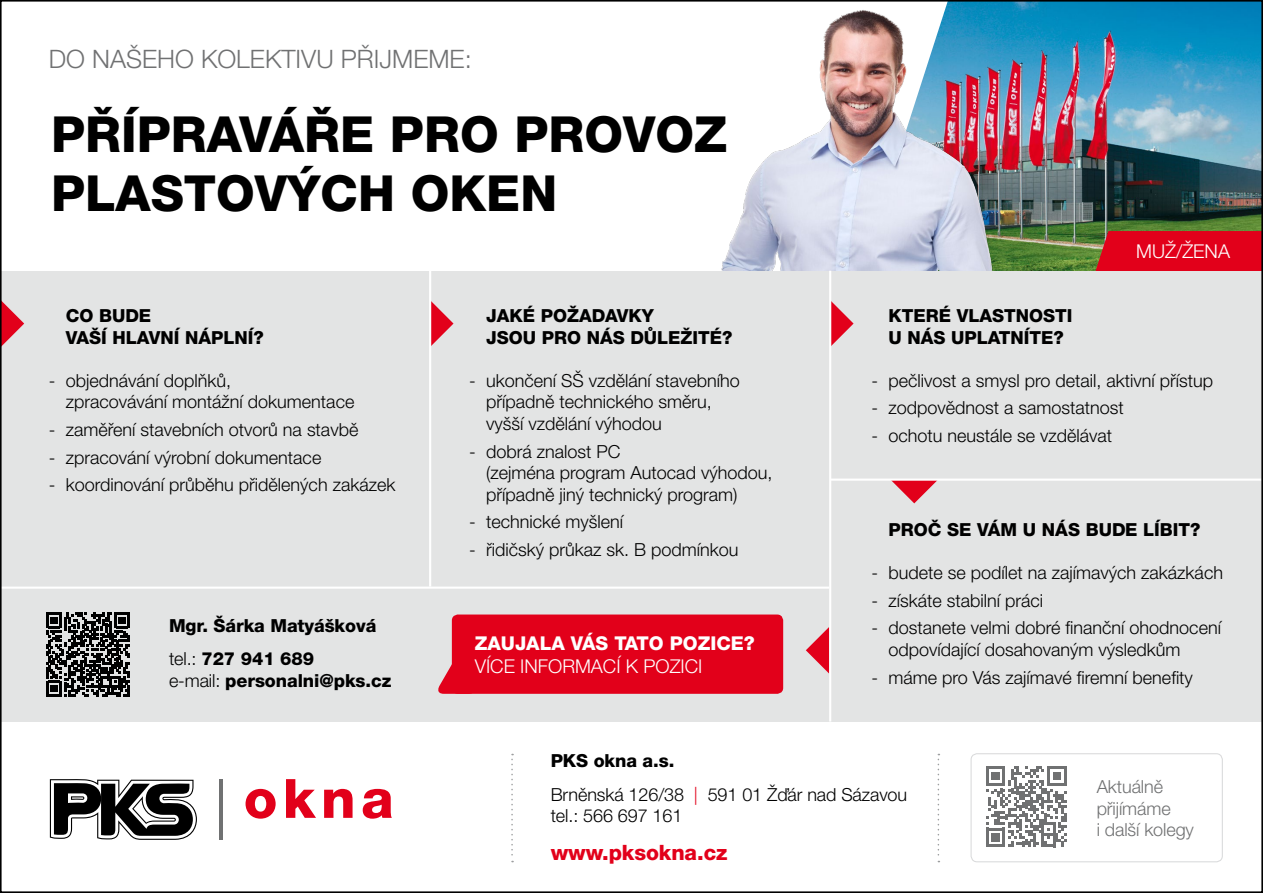
<style>
.page{position:relative;width:1263px;height:893px;background:#fff}
.page>*{position:absolute;margin:0;border:0;box-sizing:border-box;transform-origin:0 0}
.t1{font:800 49.8px/59.2px "Helvetica Neue CE";color:#000}
.t2{font:300 25.35px "Helvetica Neue CE";color:#707172}
.t3{font:800 21.15px "Helvetica Neue CE";letter-spacing:-.005em;color:#e2001a}
.t4{font:300 19.05px "Helvetica Neue CE";color:#fff}
.t5{font:800 19.05px "Helvetica Neue CE";color:#fff}
.t6{font:300 18px/21.6px "Helvetica Neue CE";color:#000}
.t7{font:800 18px/21.6px "Helvetica Neue CE";color:#000}
.t8{font:300 18px/21.6px "Helvetica Neue CE";letter-spacing:-.005em;color:#707172}
.s1{font-weight:300}
.s2{font-weight:800}
.s3{color:#e2001a}
</style>
<div class="page">
<img style="left:1035px;top:3px;width:225px;height:268px">
<img style="left:721px;top:3px;width:314px;height:268px">
<div style="left:1095px;top:231px;width:165px;height:40px;background:#e2001a"></div>
<div style="left:1px;top:271px;width:1261px;height:451px;background:#e3e4e4"></div>
<svg style="left:892px;top:481px;width:45px;height:22px"></svg>
<hr style="left:830px;top:479px;width:432px;height:2px;background:#fff">
<hr style="left:1px;top:587px;width:828px;height:2px;background:#fff">
<svg style="left:806px;top:627px;width:23px;height:47px"></svg>
<svg style="left:3px;top:302px;width:21px;height:43px"></svg>
<svg style="left:431px;top:301px;width:22px;height:45px"></svg>
<svg style="left:831px;top:301px;width:22px;height:45px"></svg>
<hr style="left:429px;top:271px;width:2px;height:316px;background:#fff">
<hr style="left:829px;top:271px;width:2px;height:451px;background:#fff">
<svg style="left:937px;top:754px;width:2px;height:108px"></svg>
<svg style="left:986px;top:766px;width:81px;height:81px"></svg>
<svg style="left:46px;top:612px;width:84px;height:84px"></svg>
<div style="left:970px;top:753px;width:253px;height:109px;border:1px solid #d9dadb;border-radius:6px"></div>
<div style="left:452px;top:614px;width:331px;height:80px;background:#e2001a;border-radius:6px"></div>
<svg style="left:438px;top:656px;width:40px;height:38px"></svg>
<svg style="left:511px;top:754px;width:2px;height:108px"></svg>
<hr style="left:220px;top:779px;width:3px;height:61px;background:#707172">
<svg style="left:246px;top:789px;width:30px;height:30px"></svg>
<svg style="left:286px;top:779px;width:30px;height:39px"></svg>
<svg style="left:324px;top:789px;width:29px;height:29px"></svg>
<svg style="left:363px;top:789px;width:29px;height:30px"></svg>
<svg style="left:50px;top:779px;width:147px;height:61px"></svg>
<h2 class="t2" style="left:49px;top:44px;width:424px">DO NAŠEHO KOLEKTIVU PŘIJMEME:</h2>
<h1 class="t1" style="left:51px;top:107px;width:678px">PŘÍPRAVÁŘE PRO PROVOZ<br>PLASTOVÝCH OKEN</h1>
<p class="t7" style="left:66px;top:306px;width:199px">CO BUDE<br>VAŠÍ HLAVNÍ NÁPLNÍ?</p>
<p class="t6" style="left:66px;top:370px;width:290px;text-indent:-17px">- objednávání doplňků,<br>zpracovávání montážní dokumentace</p>
<p class="t6" style="left:49px;top:419px;width:311px">- zaměření stavebních otvorů na stavbě</p>
<p class="t6" style="left:49px;top:447px;width:274px">- zpracování výrobní dokumentace</p>
<p class="t6" style="left:49px;top:474px;width:348px">- koordinování průběhu přidělených zakázek</p>
<p class="t7" style="left:169px;top:609px;width:209px;line-height:33.6px">Mgr. Šárka Matyášková <span class="s1">tel.:</span> 727 941 689</p>
<p class="t7" style="left:169px;top:671px;width:224px"><span class="s1">e-mail:</span> personalni@pks.cz</p>
<p class="t7" style="left:486px;top:306px;width:248px">JAKÉ POŽADAVKY<br>JSOU PRO NÁS DŮLEŽITÉ?</p>
<p class="t6" style="left:486px;top:370px;width:255px;text-indent:-17px">- ukončení SŠ vzdělání stavebního případně technického směru, vyšší vzdělání výhodou</p>
<p class="t6" style="left:486px;top:441px;width:288px;text-indent:-17px">- dobrá znalost PC<br>(zejména program Autocad výhodou, případně jiný technický program)</p>
<p class="t6" style="left:469px;top:511px;width:155px">- technické myšlení</p>
<p class="t6" style="left:469px;top:539px;width:271px">- řidičský průkaz sk. B podmínkou</p>
<p class="t5" style="left:475px;top:632px;width:282px">ZAUJALA VÁS TATO POZICE?</p>
<p class="t4" style="left:475px;top:655px;width:229px">VÍCE INFORMACÍ K POZICI</p>
<p class="t4" style="left:1136px;top:240px;width:95px">MUŽ/ŽENA</p>
<p class="t7" style="left:888px;top:306px;width:186px">KTERÉ VLASTNOSTI<br>U NÁS UPLATNÍTE?</p>
<p class="t6" style="left:871px;top:370px;width:343px">- pečlivost a smysl pro detail, aktivní přístup</p>
<p class="t6" style="left:871px;top:397px;width:254px">- zodpovědnost a samostatnost</p>
<p class="t6" style="left:871px;top:425px;width:242px">- ochotu neustále se vzdělávat</p>
<p class="t7" style="left:888px;top:520px;width:314px">PROČ SE VÁM U NÁS BUDE LÍBIT?</p>
<p class="t6" style="left:871px;top:562px;width:353px">- budete se podílet na zajímavých zakázkách</p>
<p class="t6" style="left:871px;top:590px;width:173px">- získáte stabilní práci</p>
<p class="t6" style="left:888px;top:618px;width:334px;text-indent:-17px">- dostanete velmi dobré finanční ohodnocení odpovídající dosahovaným výsledkům</p>
<p class="t6" style="left:871px;top:667px;width:323px">- máme pro Vás zajímavé firemní benefity</p>
<p class="t6" style="left:551px;top:744px;width:358px;line-height:33.6px"><span class="s2">PKS okna a.s.<br></span>Brněnská 126/38 <span class="s3">|</span> 591 01 Žďár nad Sázavou</p>
<p class="t6" style="left:551px;top:805px;width:133px">tel.: 566 697 161</p>
<p class="t3" style="left:551px;top:839px;width:178px">www.pksokna.cz</p>
<p class="t8" style="left:1097px;top:776px;width:99px">Aktuálně přijímáme<br>i další kolegy</p>
</div>
